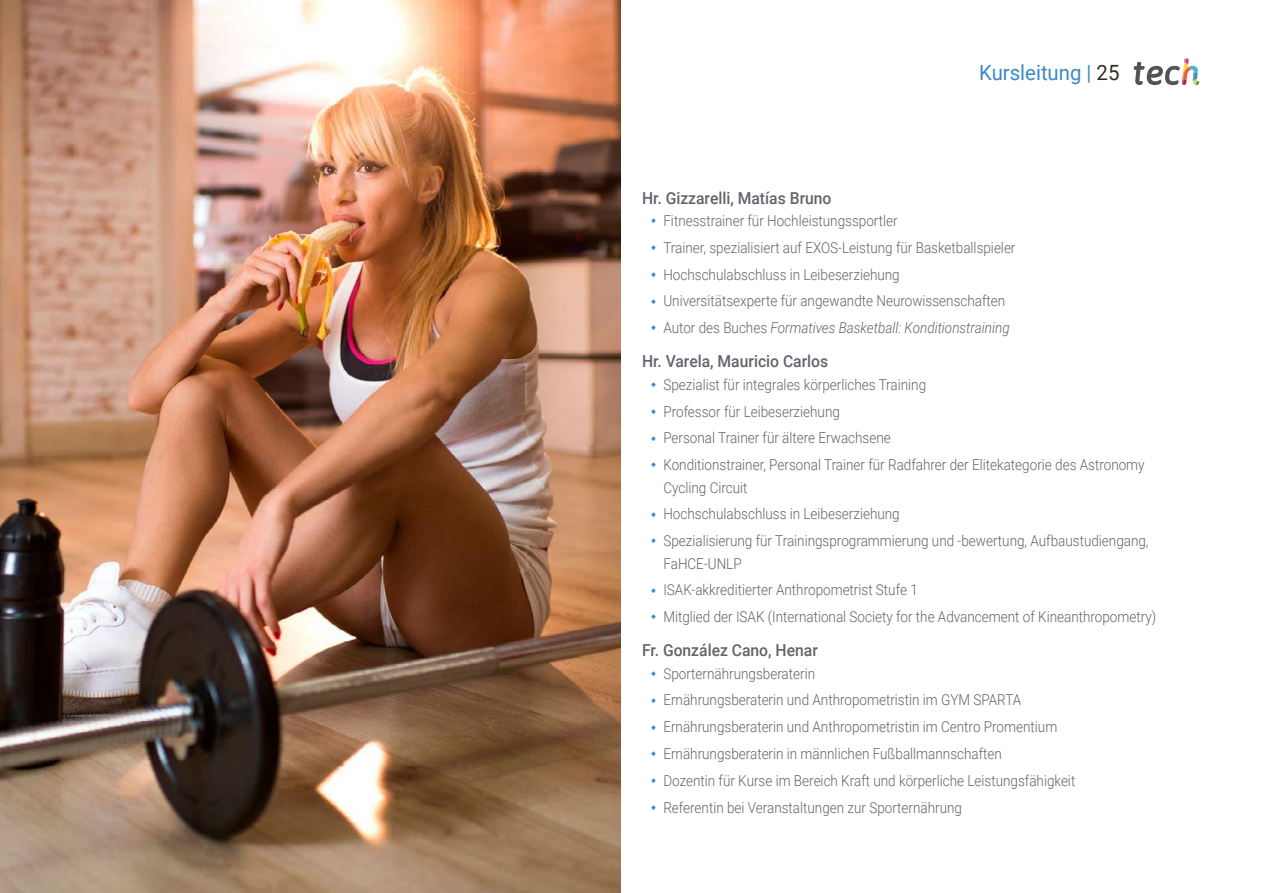
<style>
.page{position:relative;width:1263px;height:893px;background:#fff}
.page>*{position:absolute;margin:0;border:0;box-sizing:border-box;transform-origin:0 0}
.t1{font:21px "Roboto";color:#4089c5}
.t2{font:500 16.5px "Roboto";color:#61646a;scale:.95 1}
.t3{font:300 15px/26.7px "Roboto";color:#61646a;scale:.9 1}
.s1{color:#312e20}
.s2{font-style:italic}
</style>
<div class="page">
<svg style="left:1134px;top:58px;width:65px;height:27px"></svg>
<img style="left:0;top:0;width:621px;height:893px">
<h1 class="t1" style="left:979px;top:57px;width:142px">Kursleitung | <span class="s1">25</span></h1>
<p class="t2" style="left:642px;top:186px;width:201px">Hr. Gizzarelli, Matías Bruno</p>
<p class="t3" style="left:663px;top:207px;width:393px">Fitnesstrainer für Hochleistungssportler<br>Trainer, spezialisiert auf EXOS-Leistung für Basketballspieler Hochschulabschluss in Leibeserziehung Universitätsexperte für angewandte Neurowissenschaften Autor des Buches <span class="s2">Formatives Basketball: Konditionstraining</span></p>
<p class="t2" style="left:642px;top:350px;width:197px">Hr. Varela, Mauricio Carlos</p>
<p class="t3" style="left:663px;top:371px;width:536px">Spezialist für integrales körperliches Training<br>Professor für Leibeserziehung<br>Personal Trainer für ältere Erwachsene<br>Konditionstrainer, Personal Trainer für Radfahrer der Elitekategorie des Astronomy</p>
<p class="t3" style="left:663px;top:473px;width:541px">Cycling Circuit<br>Hochschulabschluss in Leibeserziehung<br>Spezialisierung für Trainingsprogrammierung und -bewertung, Aufbaustudiengang,</p>
<p class="t3" style="left:663px;top:549px;width:549px">FaHCE-UNLP<br>ISAK-akkreditierter Anthropometrist Stufe 1<br>Mitglied der ISAK (International Society for the Advancement of Kineanthropometry)</p>
<p class="t2" style="left:642px;top:639px;width:186px">Fr. González Cano, Henar</p>
<p class="t3" style="left:663px;top:659px;width:459px">Sporternährungsberaterin<br>Ernährungsberaterin und Anthropometristin im GYM SPARTA Ernährungsberaterin und Anthropometristin im Centro Promentium Ernährungsberaterin in männlichen Fußballmannschaften<br>Dozentin für Kurse im Bereich Kraft und körperliche Leistungsfähigkeit Referentin bei Veranstaltungen zur Sporternährung</p>
</div>
